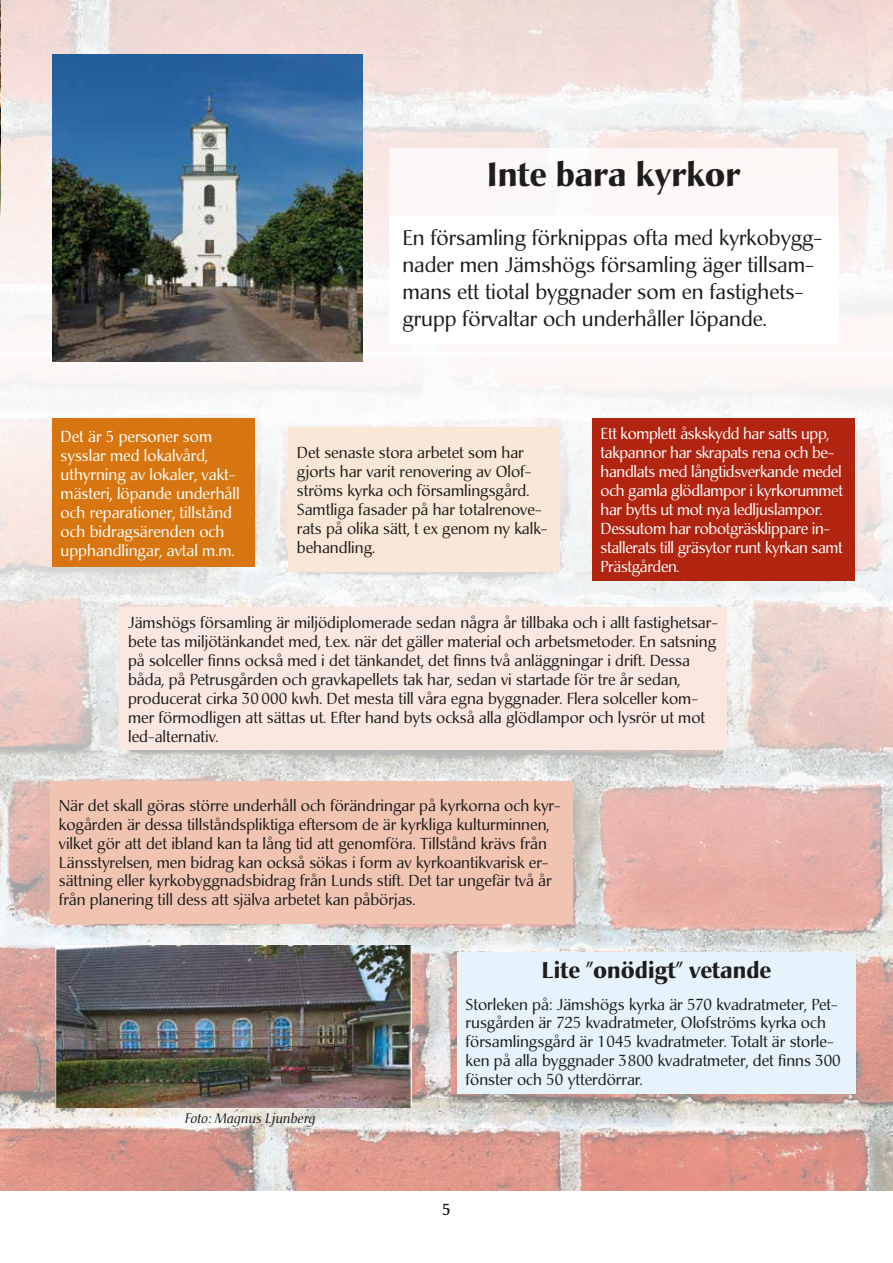
<style>
.page{position:relative;width:893px;height:1263px;background:#fff}
.page>*{position:absolute;margin:0;border:0;box-sizing:border-box;transform-origin:0 0}
.t1{font:700 33px "Christiana";letter-spacing:-.005em;color:#1d1d1b}
.t2{font:700 22.5px "Christiana";color:#1d1d1b}
.t3{font:21px/27px "Christiana";color:#1d1d1b}
.t4{font:15.75px/18.9px "Christiana";color:#1d1d1b}
.t5{font:15.75px/18.9px "Christiana";letter-spacing:-.02em;color:#fff}
.t6{font:15.75px/18.9px "Christiana";color:#fff}
.t7{font:italic 13.5px "Christiana";color:#1d1d1b}
</style>
<div class="page">
<img style="left:0;top:0;width:893px;height:325px">
<img style="left:0;top:377px;width:893px;height:814px">
<img style="left:0;top:0;width:1px;height:249px">
<div style="left:390px;top:148px;width:448px;height:68px;background:#fdf8f7"></div>
<div style="left:390px;top:216px;width:449px;height:128px;background:#fff"></div>
<div style="left:457px;top:952px;width:399px;height:142px;background:#e6f2fc"></div>
<img style="left:52px;top:54px;width:311px;height:308px">
<div style="left:50px;top:781px;width:523px;height:142px;background:#f1c4b2"></div>
<div style="left:288px;top:427px;width:272px;height:145px;background:#f9e8d7"></div>
<div style="left:120px;top:608px;width:607px;height:142px;background:#fae7df"></div>
<div style="left:592px;top:418px;width:263px;height:162px;background:#b02410"></div>
<img style="left:55px;top:945px;width:356px;height:162px">
<div style="left:52px;top:418px;width:203px;height:149px;background:#d77610"></div>
<p class="t6" style="left:61px;top:427px;width:181px">Det är 5 personer som sysslar med lokalvård, uthyrning av lokaler, vakt&shy;mästeri, löpande underhåll och reparationer, tillstånd och bidragsärenden och upphandlingar, avtal m.m.</p>
<h1 class="t1" style="left:487px;top:154px;width:255px">Inte bara kyrkor</h1>
<h3 class="t3" style="left:402px;top:225px;width:421px">En församling förknippas ofta med kyrkobygg&shy;nader men Jämshögs församling äger tillsam&shy;mans ett tiotal byggnader som en fastighets&shy;grupp förvaltar och underhåller löpande.</h3>
<p class="t4" style="left:297px;top:444px;width:252px">Det senaste stora arbetet som har gjorts har varit renovering av Olof&shy;ströms kyrka och församlingsgård.<br>Samtliga fasader på har totalrenove&shy;rats på olika sätt, t ex genom ny kalk&shy;behandling.</p>
<p class="t5" style="left:601px;top:425px;width:244px">Ett komplett åskskydd har satts upp, takpannor har skrapats rena och be&shy;handlats med långtidsverkande medel och gamla glödlampor i kyrkorummet har bytts ut mot nya ledljuslampor.<br>Dessutom har robotgräsklippare in&shy;stallerats till gräsytor runt kyrkan samt Prästgården.</p>
<p class="t4" style="left:128px;top:613px;width:591px">Jämshögs församling är miljödiplomerade sedan några år tillbaka och i allt fastighetsar&shy;bete tas miljötänkandet med, t.ex. när det gäller material och arbetsmetoder. En satsning på solceller finns också med i det tänkandet, det finns två anläggningar i drift. Dessa båda, på Petrusgården och gravkapellets tak har, sedan vi startade för tre år sedan, producerat cirka 30 000 kwh. Det mesta till våra egna byggnader. Flera solceller kom&shy;mer förmodligen att sättas ut. Efter hand byts också alla glödlampor och lysrör ut mot led-alternativ.</p>
<p class="t4" style="left:59px;top:796px;width:503px">När det skall göras större underhåll och förändringar på kyrkorna och kyr&shy;kogården är dessa tillståndspliktiga eftersom de är kyrkliga kulturminnen, vilket gör att det ibland kan ta lång tid att genomföra. Tillstånd krävs från Länsstyrelsen, men bidrag kan också sökas i form av kyrkoantikvarisk er&shy;sättning eller kyrkobyggnadsbidrag från Lunds stift. Det tar ungefär två år från planering till dess att själva arbetet kan påbörjas.</p>
<p class="t7" style="left:185px;top:1110px;width:132px">Foto: Magnus Ljunberg</p>
<h2 class="t2" style="left:542px;top:956px;width:231px">Lite ”onödigt” vetande</h2>
<p class="t4" style="left:466px;top:995px;width:377px">Storleken på: Jämshögs kyrka är 570 kvadratmeter, Pet&shy;rusgården är 725 kvadratmeter, Olofströms kyrka och församlingsgård är 1045 kvadratmeter. Totalt är storle&shy;ken på alla byggnader 3800 kvadratmeter, det finns 300 fönster och 50 ytterdörrar.</p>
<p class="t4" style="left:442px;top:1200px;width:10px">5</p>
</div>
